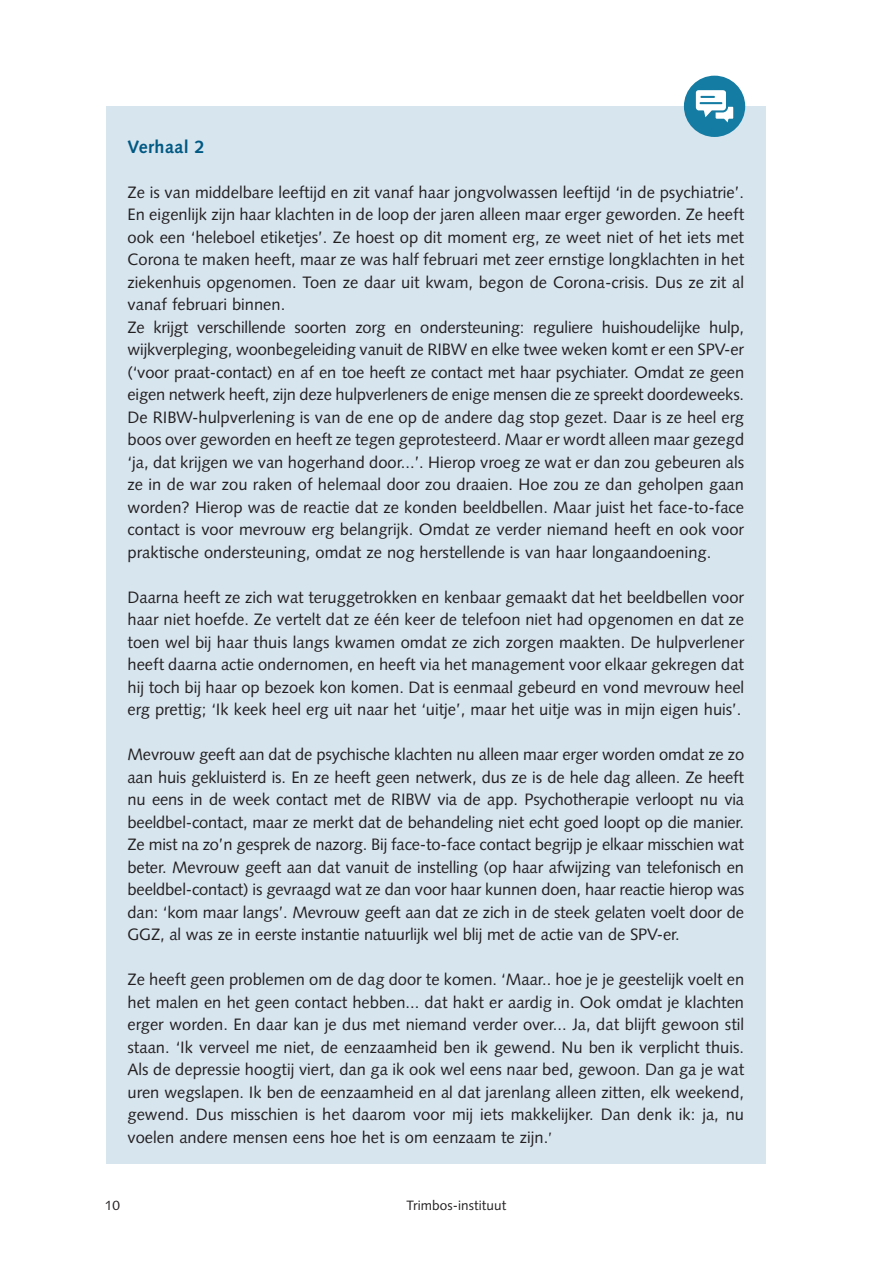
<style>
.page{position:relative;width:893px;height:1263px;background:#fff}
.page>*{position:absolute;margin:0;border:0;box-sizing:border-box;transform-origin:0 0}
._02-KOP_3__1_1_1{font:700 18px "Syntax LT Std";letter-spacing:.02em;color:#005983}
._04-BROOD{font:16.5px/22.5px "Syntax LT Std";color:#231f20;text-align:justify}
.t1{font:13.5px "Syntax LT Std";letter-spacing:.005em;color:#231f20}
.s1{font-size:15px}
</style>
<div class="page">
<hr style="left:892px;top:0;width:1px;height:175px;background:#147ca3">
<svg style="left:892px;top:34px;width:1px;height:21px"></svg>
<div style="left:106px;top:106px;width:659px;height:1058px;background:#d7e5ef"></div>
<div style="left:684px;top:76px;width:61px;height:61px;background:#147ca3;border-radius:50%"></div>
<svg style="left:696px;top:90px;width:37px;height:32px"></svg>
<p class="_02-KOP_3__1_1_1" style="left:128px;top:136px;width:79px">Verhaal 2</p>
<p class="_04-BROOD" style="left:128px;top:181px;width:618px">Ze is van middelbare leeftijd en zit vanaf haar jongvolwassen leeftijd ‘in de psychiatrie’.<br>En eigenlijk zijn haar klachten in de loop der jaren alleen maar erger geworden. Ze heeft ook een ‘heleboel etiketjes’. Ze hoest op dit moment erg, ze weet niet of het iets met Corona te maken heeft, maar ze was half februari met zeer ernstige longklachten in het ziekenhuis opgenomen. Toen ze daar uit kwam, begon de Corona-crisis. Dus ze zit al vanaf februari binnen.</p>
<p class="_04-BROOD" style="left:128px;top:316px;width:618px">Ze krijgt verschillende soorten zorg en ondersteuning: reguliere huishoudelijke hulp, wijkverpleging, woonbegeleiding vanuit de RIBW en elke twee weken komt er een SPV-er (‘voor praat-contact) en af en toe heeft ze contact met haar psychiater. Omdat ze geen eigen netwerk heeft, zijn deze hulpverleners de enige mensen die ze spreekt doordeweeks.</p>
<p class="_04-BROOD" style="left:128px;top:406px;width:618px">De RIBW-hulpverlening is van de ene op de andere dag stop gezet. Daar is ze heel erg boos over geworden en heeft ze tegen geprotesteerd. Maar er wordt alleen maar gezegd ‘ja, dat krijgen we van hogerhand door...’. Hierop vroeg ze wat er dan zou gebeuren als ze in de war zou raken of helemaal door zou draaien. Hoe zou ze dan geholpen gaan worden? Hierop was de reactie dat ze konden beeldbellen. Maar juist het face-to-face contact is voor mevrouw erg belangrijk. Omdat ze verder niemand heeft en ook voor praktische ondersteuning, omdat ze nog herstellende is van haar longaandoening.</p>
<p class="_04-BROOD" style="left:128px;top:586px;width:618px">Daarna heeft ze zich wat teruggetrokken en kenbaar gemaakt dat het beeldbellen voor haar niet hoefde. Ze vertelt dat ze één keer de telefoon niet had opgenomen en dat ze toen wel bij haar thuis langs kwamen omdat ze zich zorgen maakten. De hulpverlener heeft daarna actie ondernomen, en heeft via het management voor elkaar gekregen dat hij toch bij haar op bezoek kon komen. Dat is eenmaal gebeurd en vond mevrouw heel erg prettig; ‘Ik keek heel erg uit naar het ‘uitje’, maar het uitje was in mijn eigen huis’.</p>
<p class="_04-BROOD" style="left:128px;top:743px;width:618px">Mevrouw geeft aan dat de psychische klachten nu alleen maar erger worden omdat ze zo aan huis gekluisterd is. En ze heeft geen netwerk, dus ze is de hele dag alleen. Ze heeft nu eens in de week contact met de RIBW via de app. Psychotherapie verloopt nu via beeldbel-contact, maar ze merkt dat de behandeling niet echt goed loopt op die manier.<br>Ze mist na zo’n gesprek de nazorg. Bij face-to-face contact begrijp je elkaar misschien wat beter. Mevrouw geeft aan dat vanuit de instelling (op haar afwijzing van telefonisch en beeldbel-contact) is gevraagd wat ze dan voor haar kunnen doen, haar reactie hierop was dan: ‘kom maar langs’. Mevrouw geeft aan dat ze zich in de steek gelaten voelt door de GGZ, al was ze in eerste instantie natuurlijk wel blij met de actie van de SPV-er.</p>
<p class="_04-BROOD" style="left:128px;top:968px;width:618px">Ze heeft geen problemen om de dag door te komen. ‘Maar.. hoe je je geestelijk voelt en het malen en het geen contact hebben... dat hakt er aardig in. Ook omdat je klachten erger worden. En daar kan je dus met niemand verder over... Ja, dat blijft gewoon stil staan. ‘Ik verveel me niet, de eenzaamheid ben ik gewend. Nu ben ik verplicht thuis.<br>Als de depressie hoogtij viert, dan ga ik ook wel eens naar bed, gewoon. Dan ga je wat uren wegslapen. Ik ben de eenzaamheid en al dat jarenlang alleen zitten, elk weekend, gewend. Dus misschien is het daarom voor mij iets makkelijker. Dan denk ik: ja, nu voelen andere mensen eens hoe het is om eenzaam te zijn.<span class="s1">’</span></p>
<p class="t1" style="left:105px;top:1197px;width:17px">10</p>
<p class="t1" style="left:407px;top:1197px;width:101px">Trimbos-instituut</p>
</div>
